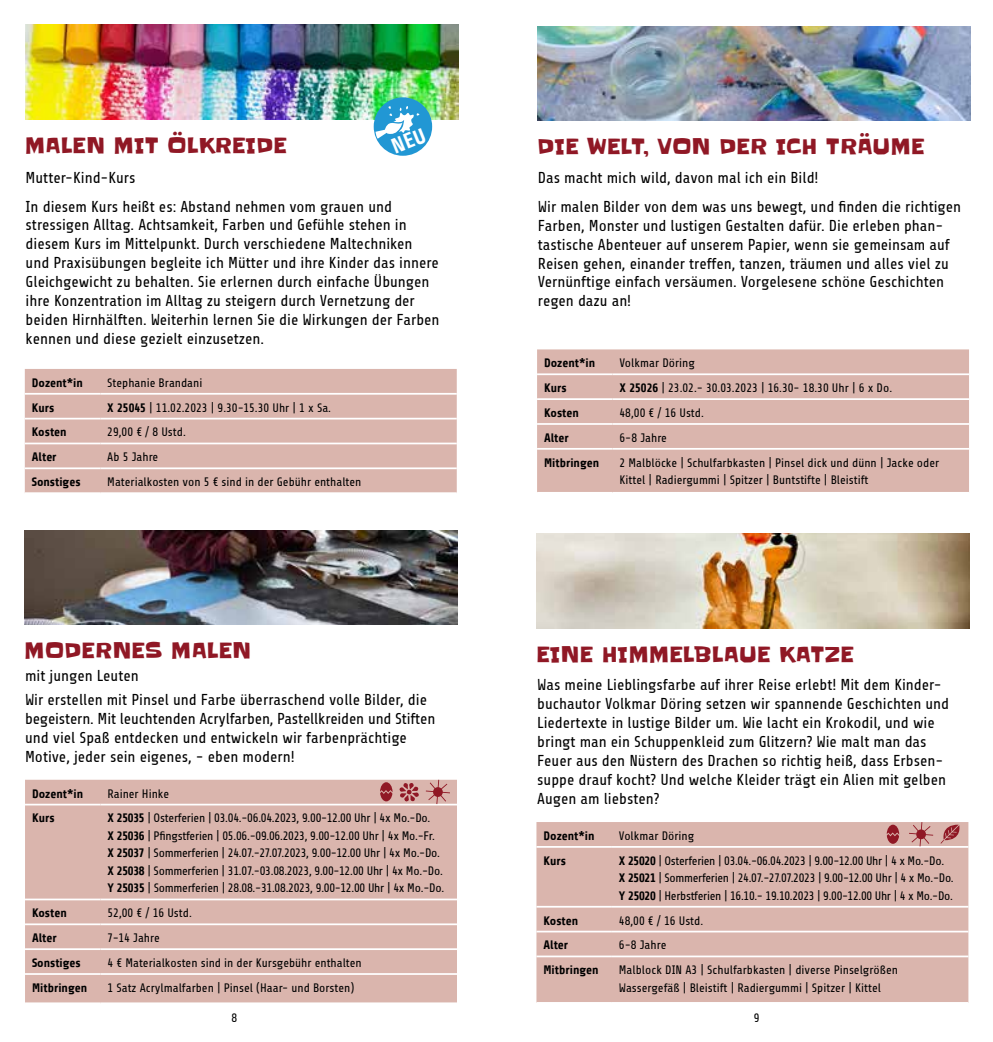
<style>
.page{position:relative;width:993px;height:1042px;background:#fff}
.page>*{position:absolute;margin:0;border:0;box-sizing:border-box;transform-origin:0 0}
.t1{font:21px "Slackey";color:#901825}
.t2{font:15.75px/18.9px "Share";color:#000}
.t3{font:12.25px/17.5px "Share";color:#000}
.t4{font:12.25px/17.5px "Share";letter-spacing:-.02em;color:#000}
.t5{font:12.25px/17.5px "Share";letter-spacing:-.025em;color:#000}
.t6{font:700 12.25px "Share";color:#000}
.s1{font-weight:700}
</style>
<div class="page">
<div style="left:25px;top:369px;width:431px;height:123px;background:#dab5ad"></div>
<hr style="left:25px;top:393px;width:75px;height:2px;background:#fff">
<hr style="left:100px;top:393px;width:356px;height:2px;background:#fff">
<hr style="left:25px;top:418px;width:75px;height:1px;background:#fff">
<hr style="left:100px;top:418px;width:356px;height:1px;background:#fff">
<hr style="left:25px;top:443px;width:75px;height:1px;background:#fff">
<hr style="left:100px;top:443px;width:356px;height:1px;background:#fff">
<hr style="left:25px;top:467px;width:75px;height:2px;background:#fff">
<hr style="left:100px;top:467px;width:356px;height:2px;background:#fff">
<img style="left:25px;top:25px;width:433px;height:94px">
<div style="left:373px;top:97px;width:59px;height:59px;background:#2197d4;border-radius:50%"></div>
<div style="left:537px;top:349px;width:431px;height:143px;background:#dab5ad"></div>
<hr style="left:537px;top:373px;width:75px;height:2px;background:#fff">
<hr style="left:612px;top:373px;width:356px;height:2px;background:#fff">
<hr style="left:537px;top:398px;width:75px;height:2px;background:#fff">
<hr style="left:612px;top:398px;width:356px;height:2px;background:#fff">
<hr style="left:537px;top:423px;width:75px;height:2px;background:#fff">
<hr style="left:612px;top:423px;width:356px;height:2px;background:#fff">
<hr style="left:537px;top:448px;width:75px;height:2px;background:#fff">
<hr style="left:612px;top:448px;width:356px;height:2px;background:#fff">
<img style="left:537px;top:26px;width:432px;height:95px">
<div style="left:25px;top:780px;width:432px;height:222px;background:#dab5ad"></div>
<hr style="left:25px;top:804px;width:75px;height:1px;background:#fff">
<hr style="left:100px;top:804px;width:357px;height:1px;background:#fff">
<hr style="left:25px;top:898px;width:75px;height:2px;background:#fff">
<hr style="left:100px;top:898px;width:357px;height:2px;background:#fff">
<hr style="left:25px;top:923px;width:75px;height:2px;background:#fff">
<hr style="left:100px;top:923px;width:357px;height:2px;background:#fff">
<hr style="left:25px;top:948px;width:75px;height:2px;background:#fff">
<hr style="left:100px;top:948px;width:357px;height:2px;background:#fff">
<hr style="left:25px;top:973px;width:75px;height:2px;background:#fff">
<hr style="left:100px;top:973px;width:357px;height:2px;background:#fff">
<img style="left:24px;top:530px;width:433px;height:94px">
<div style="left:536px;top:822px;width:432px;height:180px;background:#dab5ad"></div>
<hr style="left:536px;top:846px;width:75px;height:2px;background:#fff">
<hr style="left:611px;top:846px;width:357px;height:2px;background:#fff">
<hr style="left:536px;top:906px;width:75px;height:1px;background:#fff">
<hr style="left:611px;top:906px;width:357px;height:1px;background:#fff">
<hr style="left:536px;top:930px;width:75px;height:2px;background:#fff">
<hr style="left:611px;top:930px;width:357px;height:2px;background:#fff">
<hr style="left:536px;top:955px;width:75px;height:2px;background:#fff">
<hr style="left:611px;top:955px;width:357px;height:2px;background:#fff">
<img style="left:536px;top:534px;width:433px;height:94px">
<svg style="left:380px;top:782px;width:12px;height:19px"></svg>
<svg style="left:425px;top:780px;width:25px;height:24px"></svg>
<svg style="left:399px;top:783px;width:20px;height:18px"></svg>
<svg style="left:886px;top:824px;width:12px;height:20px"></svg>
<svg style="left:908px;top:822px;width:24px;height:24px"></svg>
<svg style="left:940px;top:824px;width:22px;height:19px"></svg>
<svg style="left:375px;top:106px;width:51px;height:48px"></svg>
<h1 class="t1" style="left:25px;top:131px;width:263px">MALEN MIT ÖLKREIDE</h1>
<p class="t2" style="left:26px;top:163px;width:368px;line-height:28.9px">Mutter-Kind-Kurs<br>In diesem Kurs heißt es: Abstand nehmen vom grauen und</p>
<p class="t2" style="left:26px;top:216px;width:415px">stressigen Alltag. Achtsamkeit, Farben und Gefühle stehen in diesem Kurs im Mittelpunkt. Durch verschiedene Maltechniken und Praxisübungen begleite ich Mütter und ihre Kinder das innere Gleichgewicht zu behalten. Sie erlernen durch einfache Übungen ihre Konzentration im Alltag zu steigern durch Vernetzung der beiden Hirnhälften. Weiterhin lernen Sie die Wirkungen der Farben kennen und diese gezielt einzusetzen.</p>
<p class="t6" style="left:32px;top:376px;width:53px">Dozent*in</p>
<p class="t3" style="left:107px;top:374px;width:97px">Stephanie Brandani</p>
<p class="t6" style="left:32px;top:401px;width:24px">Kurs</p>
<p class="t3" style="left:107px;top:399px;width:225px"><span class="s1">X 25045</span> | 11.02.2023 | 9.30-15.30 Uhr | 1 x Sa.</p>
<p class="t6" style="left:32px;top:426px;width:36px">Kosten</p>
<p class="t3" style="left:107px;top:424px;width:80px">29,00 € / 8 Ustd.</p>
<p class="t6" style="left:32px;top:450px;width:26px">Alter</p>
<p class="t3" style="left:107px;top:449px;width:53px">Ab 5 Jahre</p>
<p class="t6" style="left:32px;top:475px;width:50px">Sonstiges</p>
<p class="t3" style="left:107px;top:474px;width:255px">Materialkosten von 5 € sind in der Gebühr enthalten</p>
<h1 class="t1" style="left:24px;top:636px;width:228px">MODERNES MALEN</h1>
<p class="t2" style="left:25px;top:664px;width:403px;line-height:23.8px">mit jungen Leuten<br>Wir erstellen mit Pinsel und Farbe überraschend volle Bilder, die</p>
<p class="t2" style="left:25px;top:710px;width:411px">begeistern. Mit leuchtenden Acrylfarben, Pastellkreiden und Stiften und viel Spaß entdecken und entwickeln wir farbenprächtige<br>Motive, jeder sein eigenes, - eben modern!</p>
<p class="t6" style="left:32px;top:787px;width:53px">Dozent*in</p>
<p class="t3" style="left:107px;top:785px;width:63px">Rainer Hinke</p>
<p class="t6" style="left:32px;top:811px;width:24px">Kurs</p>
<p class="t4" style="left:107px;top:810px;width:338px"><span class="s1">X 25035</span> | Osterferien | 03.04.-06.04.2023, 9.00-12.00 Uhr | 4x Mo.-Do.<br><span class="s1">X 25036</span> | Pfingstferien | 05.06.-09.06.2023, 9.00-12.00 Uhr | 4x Mo.-Fr.<br><span class="s1">X 25037</span> | Sommerferien | 24.07.-27.07.2023, 9.00-12.00 Uhr | 4x Mo.-Do.<br><span class="s1">X 25038</span> | Sommerferien | 31.07.-03.08.2023, 9.00-12.00 Uhr | 4x Mo.-Do.<br><span class="s1">Y 25035</span> | Sommerferien | 28.08.-31.08.2023, 9.00-12.00 Uhr | 4x Mo.-Do.</p>
<p class="t6" style="left:32px;top:906px;width:36px">Kosten</p>
<p class="t3" style="left:107px;top:905px;width:86px">52,00 € / 16 Ustd.</p>
<p class="t6" style="left:32px;top:931px;width:26px">Alter</p>
<p class="t3" style="left:107px;top:929px;width:54px">7-14 Jahre</p>
<p class="t6" style="left:32px;top:956px;width:50px">Sonstiges</p>
<p class="t3" style="left:107px;top:954px;width:256px">4 € Materialkosten sind in der Kursgebühr enthalten</p>
<p class="t6" style="left:32px;top:981px;width:57px">Mitbringen</p>
<p class="t3" style="left:107px;top:979px;width:248px">1 Satz Acrylmalfarben | Pinsel (Haar- und Borsten)</p>
<h1 class="t1" style="left:537px;top:132px;width:389px">DIE WELT, VON DER ICH TRÄUME</h1>
<p class="t2" style="left:537px;top:164px;width:424px;line-height:28.9px">Das macht mich wild, davon mal ich ein Bild!<br>Wir malen Bilder von dem was uns bewegt, und finden die richtigen</p>
<p class="t2" style="left:537px;top:216px;width:413px">Farben, Monster und lustigen Gestalten dafür. Die erleben phan&shy;tastische Abenteuer auf unserem Papier, wenn sie gemeinsam auf Reisen gehen, einander treffen, tanzen, träumen und alles viel zu Vernünftige einfach versäumen. Vorgelesene schöne Geschichten regen dazu an!</p>
<p class="t6" style="left:544px;top:356px;width:53px">Dozent*in</p>
<p class="t3" style="left:619px;top:355px;width:77px">Volkmar Döring</p>
<p class="t6" style="left:544px;top:381px;width:24px">Kurs</p>
<p class="t3" style="left:619px;top:380px;width:274px"><span class="s1">X 25026</span> | 23.02.- 30.03.2023 | 16.30- 18.30 Uhr | 6 x Do.</p>
<p class="t6" style="left:544px;top:406px;width:36px">Kosten</p>
<p class="t3" style="left:619px;top:404px;width:86px">48,00 € / 16 Ustd.</p>
<p class="t6" style="left:544px;top:431px;width:26px">Alter</p>
<p class="t3" style="left:619px;top:429px;width:49px">6-8 Jahre</p>
<p class="t6" style="left:544px;top:456px;width:57px">Mitbringen</p>
<p class="t3" style="left:619px;top:454px;width:321px">2 Malblöcke | Schulfarbkasten | Pinsel dick und dünn | Jacke oder<br>Kittel | Radiergummi | Spitzer | Buntstifte | Bleistift</p>
<h1 class="t1" style="left:536px;top:640px;width:319px">EINE HIMMELBLAUE KATZE</h1>
<p class="t2" style="left:537px;top:676px;width:413px">Was meine Lieblingsfarbe auf ihrer Reise erlebt! Mit dem Kinder&shy;buchautor Volkmar Döring setzen wir spannende Geschichten und Liedertexte in lustige Bilder um. Wie lacht ein Krokodil, und wie bringt man ein Schuppenkleid zum Glitzern? Wie malt man das Feuer aus den Nüstern des Drachen so richtig heiß, dass Erbsen&shy;suppe drauf kocht? Und welche Kleider trägt ein Alien mit gelben Augen am liebsten?</p>
<p class="t6" style="left:543px;top:829px;width:53px">Dozent*in</p>
<p class="t3" style="left:618px;top:827px;width:77px">Volkmar Döring</p>
<p class="t6" style="left:543px;top:854px;width:24px">Kurs</p>
<p class="t5" style="left:618px;top:852px;width:336px"><span class="s1">X 25020</span> | Osterferien | 03.04.-06.04.2023 | 9.00-12.00 Uhr | 4 x Mo.-Do.<br><span class="s1">X 25021</span> | Sommerferien | 24.07.-27.07.2023 | 9.00-12.00 Uhr | 4 x Mo.-Do.<br><span class="s1">Y 25020</span> | Herbstferien | 16.10.- 19.10.2023 | 9.00-12.00 Uhr | 4 x Mo.-Do.</p>
<p class="t6" style="left:543px;top:914px;width:36px">Kosten</p>
<p class="t3" style="left:618px;top:912px;width:86px">48,00 € / 16 Ustd.</p>
<p class="t6" style="left:543px;top:938px;width:26px">Alter</p>
<p class="t3" style="left:618px;top:937px;width:49px">6-8 Jahre</p>
<p class="t6" style="left:543px;top:963px;width:57px">Mitbringen</p>
<p class="t3" style="left:618px;top:962px;width:280px">Malblock DIN A3 | Schulfarbkasten | diverse Pinselgrößen<br>Wassergefäß | Bleistift | Radiergummi | Spitzer | Kittel</p>
<p class="t3" style="left:231px;top:1009px;width:7px">8</p>
<p class="t3" style="left:753px;top:1009px;width:7px">9</p>
</div>
